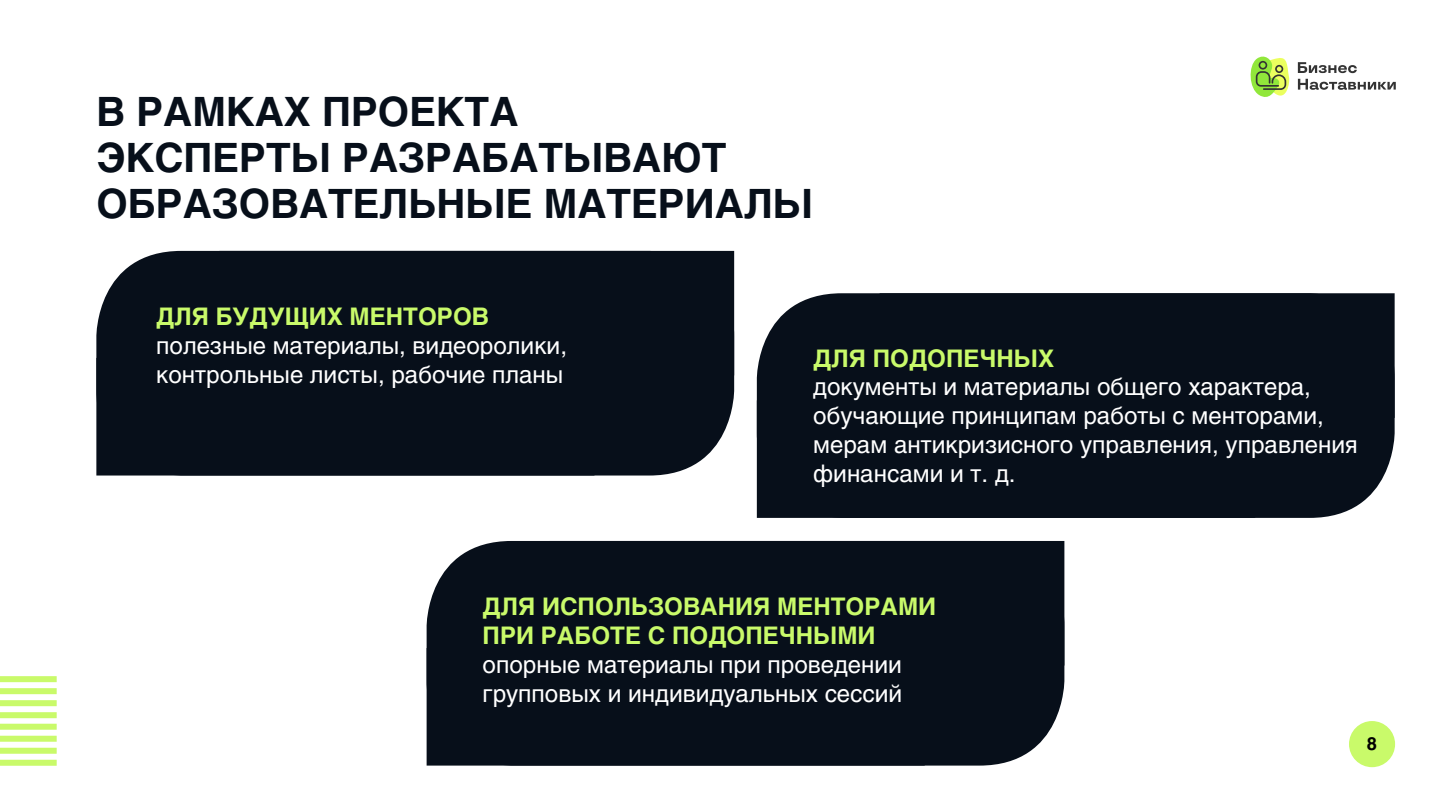
<style>
.page{position:relative;width:1440px;height:811px;background:#fff}
.page>*{position:absolute;margin:0;border:0;box-sizing:border-box;transform-origin:0 0}
.t1{font:700 40px/46px "Helios";color:#070f1a}
.t2{font:24px/28.8px "Helios";color:#fff}
.t3{font:700 24px/28.8px "Helios";color:#c9fa6a}
.t4{font:700 18px "Helios";color:#000}
</style>
<div class="page">
<div style="left:1349px;top:720px;width:46px;height:46px;background:#c9fa6a;border-radius:50%"></div>
<svg style="left:1298px;top:62px;width:59px;height:11px"></svg>
<svg style="left:1298px;top:79px;width:98px;height:11px"></svg>
<svg style="left:1251px;top:57px;width:39px;height:40px;background:#add565"></svg>
<div style="left:96px;top:251px;width:638px;height:224px;background:#070f1a"></div>
<div style="left:757px;top:293px;width:638px;height:224px;background:#070f1a"></div>
<div style="left:427px;top:540px;width:637px;height:225px;background:#070f1a"></div>
<div style="left:0;top:759px;width:57px;height:6px;background:#c9fa6a"></div>
<svg style="left:0;top:712px;width:57px;height:5px"></svg>
<div style="left:0;top:747px;width:57px;height:6px;background:#c9fa6a"></div>
<svg style="left:0;top:700px;width:57px;height:5px"></svg>
<div style="left:0;top:735px;width:57px;height:6px;background:#c9fa6a"></div>
<svg style="left:0;top:688px;width:57px;height:5px"></svg>
<div style="left:0;top:723px;width:57px;height:6px;background:#c9fa6a"></div>
<svg style="left:0;top:676px;width:57px;height:5px"></svg>
<h1 class="t1" style="left:96px;top:89px;width:718px">В РАМКАХ ПРОЕКТА<br>ЭКСПЕРТЫ РАЗРАБАТЫВАЮТ<br>ОБРАЗОВАТЕЛЬНЫЕ МАТЕРИАЛЫ</h1>
<p class="t3" style="left:156px;top:302px;width:334px">ДЛЯ БУДУЩИХ МЕНТОРОВ</p>
<p class="t2" style="left:156px;top:330px;width:412px">полезные материалы, видеоролики, контрольные листы, рабочие планы</p>
<p class="t3" style="left:813px;top:343px;width:242px">ДЛЯ ПОДОПЕЧНЫХ</p>
<p class="t2" style="left:813px;top:372px;width:546px">документы и материалы общего характера, обучающие принципам работы с менторами, мерам антикризисного управления, управления финансами и т. д.</p>
<p class="t3" style="left:483px;top:592px;width:455px">ДЛЯ ИСПОЛЬЗОВАНИЯ МЕНТОРАМИ<br>ПРИ РАБОТЕ С ПОДОПЕЧНЫМИ</p>
<p class="t2" style="left:483px;top:649px;width:421px">опорные материалы при проведении групповых и индивидуальных сессий</p>
<p class="t4" style="left:1367px;top:733px;width:12px">8</p>
</div>
